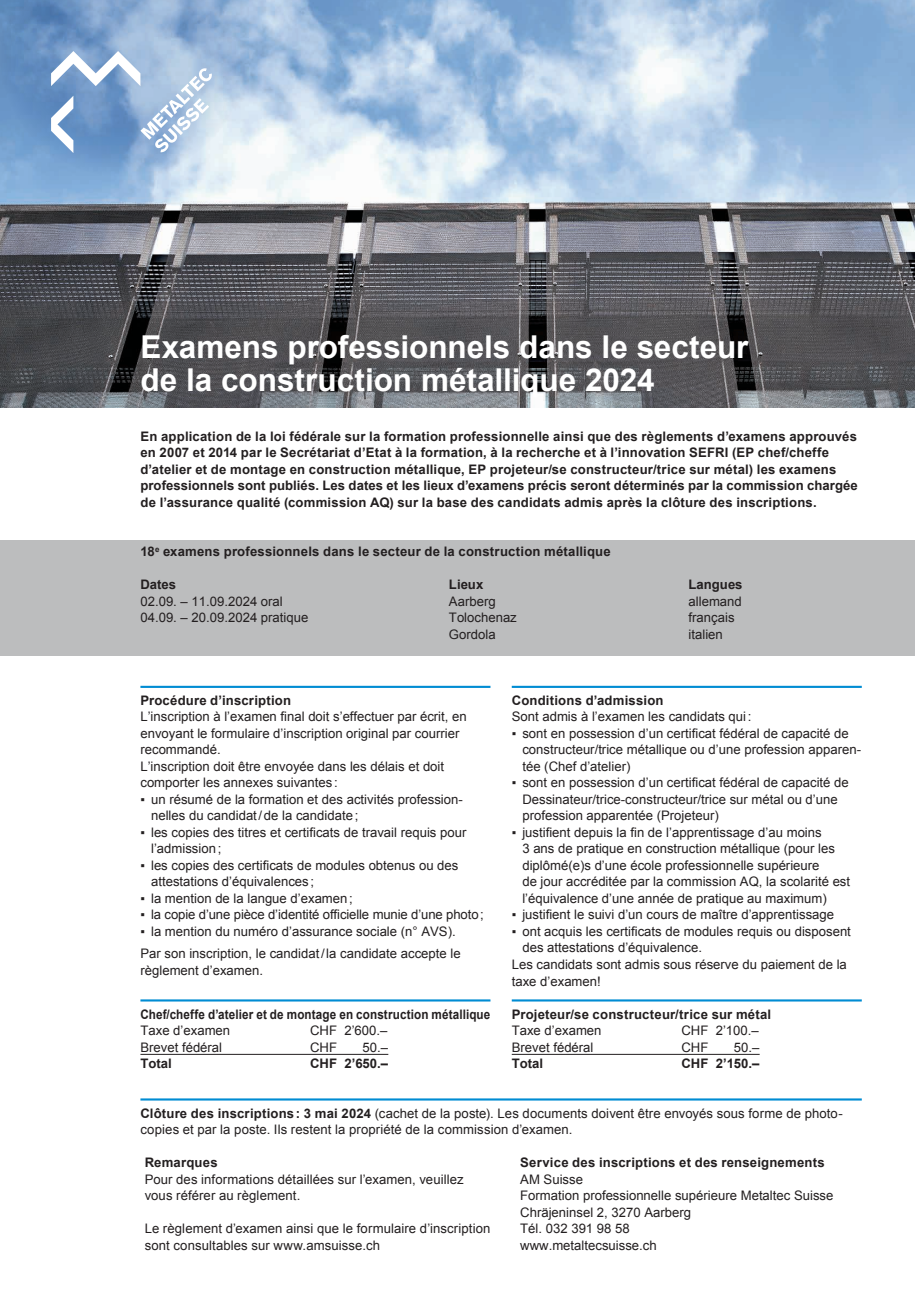
<style>
.page{position:relative;width:915px;height:1293px;background:#fff}
.page>*{position:absolute;margin:0;border:0;box-sizing:border-box;transform-origin:0 0}
.t1{font:700 31.5px/33px "Arial";color:#fff}
.t2{font:13.2px/16.5px "Arial";color:#231f20}
.t3{font:700 13.2px/16.5px "Arial";letter-spacing:.015em;color:#231f20}
.t4{font:700 13.2px "Arial";letter-spacing:.015em;color:#231f20;scale:.89 1}
.s1{font-weight:700}
</style>
<div class="page">
<div style="left:0;top:540px;width:914px;height:115px;background:#bcbdbe"></div>
<hr style="left:140px;top:686px;width:350px;height:2px;background:#008cd3">
<hr style="left:511px;top:686px;width:350px;height:2px;background:#008cd3">
<hr style="left:140px;top:999px;width:350px;height:2px;background:#008cd3">
<hr style="left:140px;top:1054px;width:248px;height:1px;background:#231f20">
<hr style="left:511px;top:999px;width:350px;height:2px;background:#008cd3">
<hr style="left:511px;top:1054px;width:248px;height:1px;background:#231f20">
<hr style="left:140px;top:1098px;width:721px;height:2px;background:#008cd3">
<img style="left:0;top:0;width:914px;height:408px">
<svg style="left:0;top:0;width:246px;height:177px;background:#91b1d5"></svg>
<h1 class="t1" style="left:140px;top:332px;width:609px">Examens professionnels dans le secteur de la construction métallique 2024</h1>
<p class="t3" style="left:140px;top:428px;width:718px">En application de la loi fédérale sur la formation professionnelle ainsi que des règlements d’examens approuvés en 2007 et 2014 par le Secrétariat d’Etat à la formation, à la recherche et à l’innovation SEFRI (EP chef/cheffe d’atelier et de montage en construction métallique, EP projeteur/se constructeur/trice sur métal) les examens professionnels sont publiés. Les dates et les lieux d’examens précis seront déterminés par la commission chargée de l’assurance qualité (commission AQ) sur la base des candidats admis après la clôture des inscriptions.</p>
<p class="t3" style="left:140px;top:544px;width:472px">18<sup>e</sup> examens professionnels dans le secteur de la construction métallique</p>
<p class="t3" style="left:449px;top:577px;width:36px">Lieux</p>
<p class="t2" style="left:449px;top:593px;width:69px">Aarberg<br>Tolochenaz<br>Gordola</p>
<p class="t3" style="left:140px;top:577px;width:37px">Dates</p>
<p class="t2" style="left:140px;top:593px;width:169px">02.09. – 11.09.2024 oral<br>04.09. – 20.09.2024 pratique</p>
<p class="t3" style="left:688px;top:577px;width:55px">Langues</p>
<p class="t2" style="left:688px;top:593px;width:55px">allemand français italien</p>
<p class="t3" style="left:140px;top:692px;width:152px">Procédure d’inscription</p>
<p class="t2" style="left:140px;top:708px;width:328px">L’inscription à l’examen final doit s’effectuer par écrit, en envoyant le formulaire d’inscription original par courrier recommandé.<br>L’inscription doit être envoyée dans les délais et doit comporter les annexes suivantes :</p>
<p class="t2" style="left:151px;top:791px;width:313px;text-indent:-11px">▪ un résumé de la formation et des activités profession&shy;nelles du candidat/de la candidate;</p>
<p class="t2" style="left:151px;top:824px;width:317px;text-indent:-11px">▪ les copies des titres et certificats de travail requis pour l’admission;</p>
<p class="t2" style="left:151px;top:857px;width:309px;text-indent:-11px">▪ les copies des certificats de modules obtenus ou des attestations d’équivalences ;</p>
<p class="t2" style="left:140px;top:890px;width:214px">▪ la mention de la langue d’examen;</p>
<p class="t2" style="left:140px;top:906px;width:344px">▪ la copie d’une pièce d’identité officielle munie d’une photo;</p>
<p class="t2" style="left:140px;top:920px;width:321px;line-height:22.5px">▪ la mention du numéro d’assurance sociale (n° AVS).<br>Par son inscription, le candidat/la candidate accepte le</p>
<p class="t2" style="left:140px;top:962px;width:124px">règlement d’examen.</p>
<p class="t3" style="left:511px;top:692px;width:153px">Conditions d’admission</p>
<p class="t2" style="left:511px;top:708px;width:241px">Sont admis à l’examen les candidats qui:</p>
<p class="t2" style="left:522px;top:725px;width:340px;text-indent:-11px">▪ sont en possession d’un certificat fédéral de capacité de constructeur/trice métallique ou d’une profession apparen&shy;tée (Chef d’atelier)</p>
<p class="t2" style="left:522px;top:774px;width:328px;text-indent:-11px">▪ sont en possession d’un certificat fédéral de capacité de<br>Dessinateur/trice-constructeur/trice sur métal ou d’une profession apparentée (Projeteur)</p>
<p class="t2" style="left:522px;top:824px;width:329px;text-indent:-11px">▪ justifient depuis la fin de l’apprentissage d’au moins<br>3 ans de pratique en construction métallique (pour les diplômé(e)s d’une école professionnelle supérieure<br>de jour accréditée par la commission AQ, la scolarité est l’équivalence d’une année de pratique au maximum)</p>
<p class="t2" style="left:511px;top:906px;width:324px">▪ justifient le suivi d’un cours de maître d’apprentissage</p>
<p class="t2" style="left:511px;top:923px;width:340px">▪ ont acquis les certificats de modules requis ou disposent</p>
<p class="t2" style="left:522px;top:939px;width:181px">des attestations d’équivalence.</p>
<p class="t2" style="left:511px;top:956px;width:336px">Les candidats sont admis sous réserve du paiement de la</p>
<p class="t2" style="left:511px;top:972px;width:91px">taxe d’examen!</p>
<p class="t4" style="left:140px;top:1005px;width:394px">Chef/cheffe d’atelier et de montage en construction métallique</p>
<p class="t2" style="left:140px;top:1022px;width:91px">Taxe d’examen</p>
<p class="t2" style="left:310px;top:1022px;width:79px">CHF 2ʼ600.–</p>
<p class="t2" style="left:140px;top:1038px;width:83px">Brevet fédéral</p>
<p class="t2" style="left:310px;top:1038px;width:28px">CHF</p>
<p class="t2" style="left:362px;top:1038px;width:27px">50.–</p>
<p class="t3" style="left:140px;top:1055px;width:33px">Total</p>
<p class="t3" style="left:310px;top:1055px;width:80px">CHF 2ʼ650.–</p>
<p class="t3" style="left:511px;top:1006px;width:261px">Projeteur/se constructeur/trice sur métal</p>
<p class="t2" style="left:511px;top:1022px;width:91px">Taxe d’examen</p>
<p class="t2" style="left:681px;top:1022px;width:79px">CHF 2ʼ100.–</p>
<p class="t2" style="left:511px;top:1038px;width:83px">Brevet fédéral</p>
<p class="t2" style="left:681px;top:1038px;width:28px">CHF</p>
<p class="t2" style="left:733px;top:1038px;width:27px">50.–</p>
<p class="t3" style="left:511px;top:1055px;width:33px">Total</p>
<p class="t3" style="left:681px;top:1055px;width:80px">CHF 2ʼ150.–</p>
<p class="t2" style="left:140px;top:1104px;width:702px"><span class="s1">Clôture des inscriptions: 3 mai 2024</span> (cachet de la poste). Les documents doivent être envoyés sous forme de photo&shy;copies et par la poste. Ils restent la propriété de la commission d’examen.</p>
<p class="t3" style="left:145px;top:1154px;width:74px">Remarques</p>
<p class="t2" style="left:145px;top:1171px;width:320px">Pour des informations détaillées sur l’examen, veuillez vous référer au règlement.</p>
<p class="t2" style="left:145px;top:1220px;width:347px">Le règlement d’examen ainsi que le formulaire d’inscription sont consultables sur www.amsuisse.ch</p>
<p class="t3" style="left:520px;top:1154px;width:306px">Service des inscriptions et des renseignements</p>
<p class="t2" style="left:520px;top:1171px;width:314px">AM Suisse<br>Formation professionnelle supérieure Metaltec Suisse<br>Chräjeninsel 2, 3270 Aarberg<br>Tél. 032 391 98 58<br>www.metaltecsuisse.ch</p>
</div>
